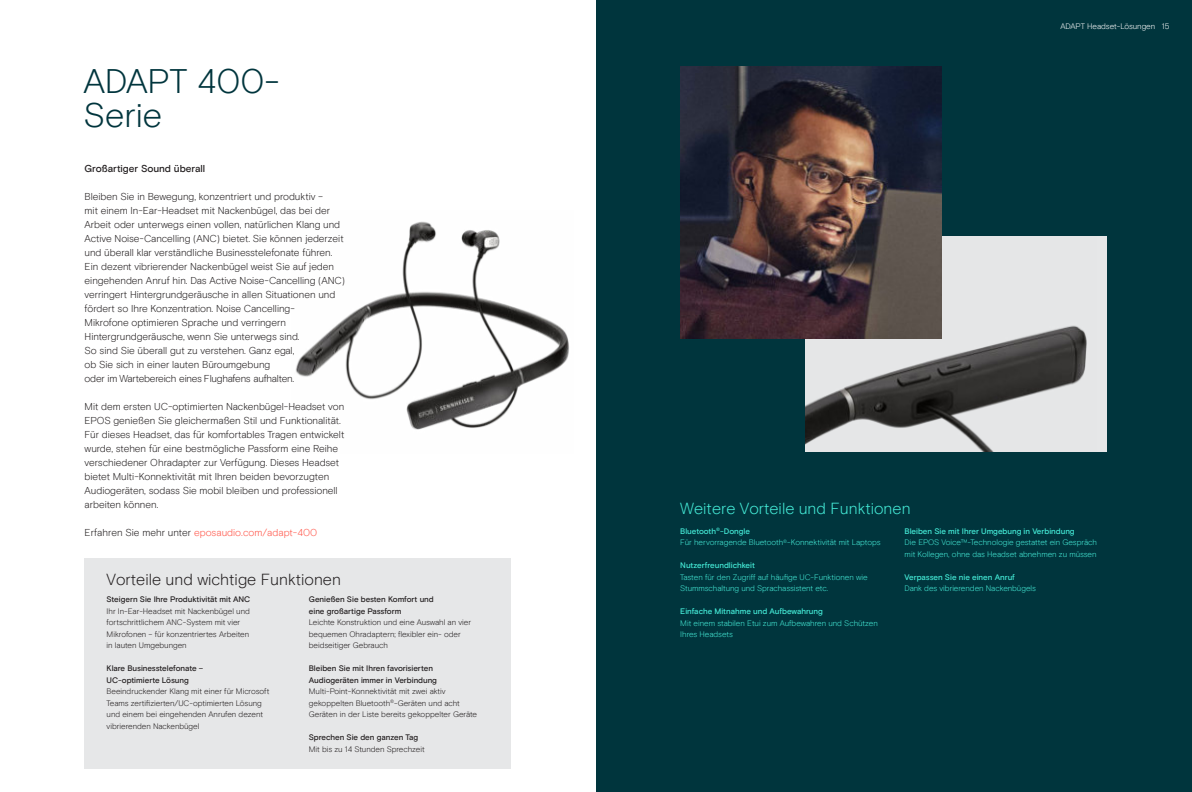
<style>
.page{position:relative;width:1192px;height:792px;background:#fff}
.page>*{position:absolute;margin:0;border:0;box-sizing:border-box;transform-origin:0 0}
.t1{font:300 34px/34px "EPOS Basis";letter-spacing:-.005em;color:#00353d}
.t2{font:300 16px "EPOS Basis";color:#231f20}
.t3{font:300 16px "EPOS Basis";color:#44ead6}
.t4{font:300 10px/14px "EPOS Basis";letter-spacing:-.005em;color:#231f20}
.t5{font:300 10px "EPOS Basis";color:#ff5549}
.t6{font:500 10px "EPOS Basis";color:#231f20}
.t7{font:300 8px/11.5px "EPOS Basis";color:#231f20}
.t8{font:300 8px/11.5px "EPOS Basis";letter-spacing:-.005em;color:#44ead6}
.t9{font:500 8px/11.5px "EPOS Basis";color:#231f20}
.t10{font:500 8px "EPOS Basis";color:#44ead6}
.t11{font:300 8px "EPOS Basis";letter-spacing:-.01em;color:#fff}
.s1{color:#231f20}
.s2{font-weight:500}
</style>
<div class="page">
<div style="left:595px;top:0;width:596px;height:791px;background:#00353d"></div>
<img style="left:295px;top:221px;width:274px;height:209px">
<div style="left:805px;top:236px;width:301px;height:215px;background:#e6e7e8"></div>
<img style="left:805px;top:236px;width:282px;height:215px">
<img style="left:680px;top:66px;width:261px;height:272px">
<div style="left:85px;top:558px;width:426px;height:211px;background:#e6e7e8"></div>
<h1 class="t1" style="left:83px;top:66px;width:198px">ADAPT 400-<br>Serie</h1>
<p class="t6" style="left:85px;top:164px;width:122px">Großartiger Sound überall</p>
<p class="t4" style="left:85px;top:190px;width:262px">Bleiben Sie in Bewegung, konzentriert und produktiv –<br>mit einem In-Ear-Headset mit Nackenbügel, das bei der Arbeit oder unterwegs einen vollen, natürlichen Klang und Active Noise-Cancelling (ANC) bietet. Sie können jederzeit und überall klar verständliche Businesstelefonate führen.<br>Ein dezent vibrierender Nackenbügel weist Sie auf jeden eingehenden Anruf hin. Das Active Noise-Cancelling (ANC) verringert Hintergrundgeräusche in allen Situationen und fördert so Ihre Konzentration. Noise Cancelling-<br>Mikrofone optimieren Sprache und verringern Hintergrundgeräusche, wenn Sie unterwegs sind.<br>So sind Sie überall gut zu verstehen. Ganz egal,<br>ob Sie sich in einer lauten Büroumgebung<br>oder im Wartebereich eines Flughafens aufhalten.</p>
<p class="t4" style="left:85px;top:400px;width:261px">Mit dem ersten UC-optimierten Nackenbügel-Headset von EPOS genießen Sie gleichermaßen Stil und Funktionalität.<br>Für dieses Headset, das für komfortables Tragen entwickelt wurde, stehen für eine bestmögliche Passform eine Reihe verschiedener Ohradapter zur Verfügung. Dieses Headset bietet Multi-Konnektivität mit Ihren beiden bevorzugten Audiogeräten, sodass Sie mobil bleiben und professionell arbeiten können.</p>
<p class="t5" style="left:85px;top:528px;width:234px"><span class="s1">Erfahren Sie mehr unter</span> eposaudio.com/adapt-400</p>
<h2 class="t2" style="left:107px;top:572px;width:236px">Vorteile und wichtige Funktionen</h2>
<p class="t9" style="left:107px;top:594px;width:145px">Steigern Sie Ihre Produktivität mit ANC</p>
<p class="t7" style="left:107px;top:605px;width:145px">Ihr In-Ear-Headset mit Nackenbügel und fortschrittlichem ANC-System mit vier Mikrofonen – für konzentriertes Arbeiten in lauten Umgebungen</p>
<p class="t9" style="left:107px;top:663px;width:98px">Klare Businesstelefonate –<br>UC-optimierte Lösung</p>
<p class="t7" style="left:107px;top:686px;width:164px">Beeindruckender Klang mit einer für Microsoft Teams zertifizierten/UC-optimierten Lösung und einem bei eingehenden Anrufen dezent vibrierenden Nackenbügel</p>
<p class="t9" style="left:309px;top:594px;width:126px">Genießen Sie besten Komfort und eine großartige Passform</p>
<p class="t7" style="left:309px;top:617px;width:164px">Leichte Konstruktion und eine Auswahl an vier bequemen Ohradaptern; flexibler ein- oder beidseitiger Gebrauch</p>
<p class="t9" style="left:309px;top:663px;width:130px">Bleiben Sie mit Ihren favorisierten<br>Audiogeräten immer in Verbindung</p>
<p class="t7" style="left:309px;top:686px;width:170px">Multi-Point-Konnektivität mit zwei aktiv gekoppelten Bluetooth<sup>®</sup>-Geräten und acht<br>Geräten in der Liste bereits gekoppelter Geräte</p>
<p class="t9" style="left:309px;top:732px;width:111px">Sprechen Sie den ganzen Tag</p>
<p class="t7" style="left:309px;top:743px;width:117px">Mit bis zu 14 Stunden Sprechzeit</p>
<p class="t11" style="left:1060px;top:22px;width:110px">ADAPT Headset-Lösungen 15</p>
<h2 class="t3" style="left:680px;top:501px;width:232px">Weitere Vorteile und Funktionen</h2>
<p class="t8" style="left:680px;top:526px;width:202px"><span class="s2">Bluetooth</span><sup>®</sup><span class="s2">-Dongle<br></span>Für hervorragende Bluetooth<sup>®</sup>-Konnektivität mit Laptops</p>
<p class="t10" style="left:680px;top:562px;width:76px">Nutzerfreundlichkeit</p>
<p class="t8" style="left:680px;top:572px;width:189px">Tasten für den Zugriff auf häufige UC-Funktionen wie<br>Stummschaltung und Sprachassistent etc.</p>
<p class="t10" style="left:680px;top:608px;width:144px">Einfache Mitnahme und Aufbewahrung</p>
<p class="t8" style="left:680px;top:618px;width:199px">Mit einem stabilen Etui zum Aufbewahren und Schützen<br>Ihres Headsets</p>
<p class="t10" style="left:904px;top:527px;width:171px">Bleiben Sie mit Ihrer Umgebung in Verbindung</p>
<p class="t8" style="left:904px;top:537px;width:194px">Die EPOS Voice™-Technologie gestattet ein Gespräch mit Kollegen, ohne das Headset abnehmen zu müssen</p>
<p class="t10" style="left:904px;top:573px;width:112px">Verpassen Sie nie einen Anruf</p>
<p class="t8" style="left:904px;top:583px;width:133px">Dank des vibrierenden Nackenbügels</p>
</div>
